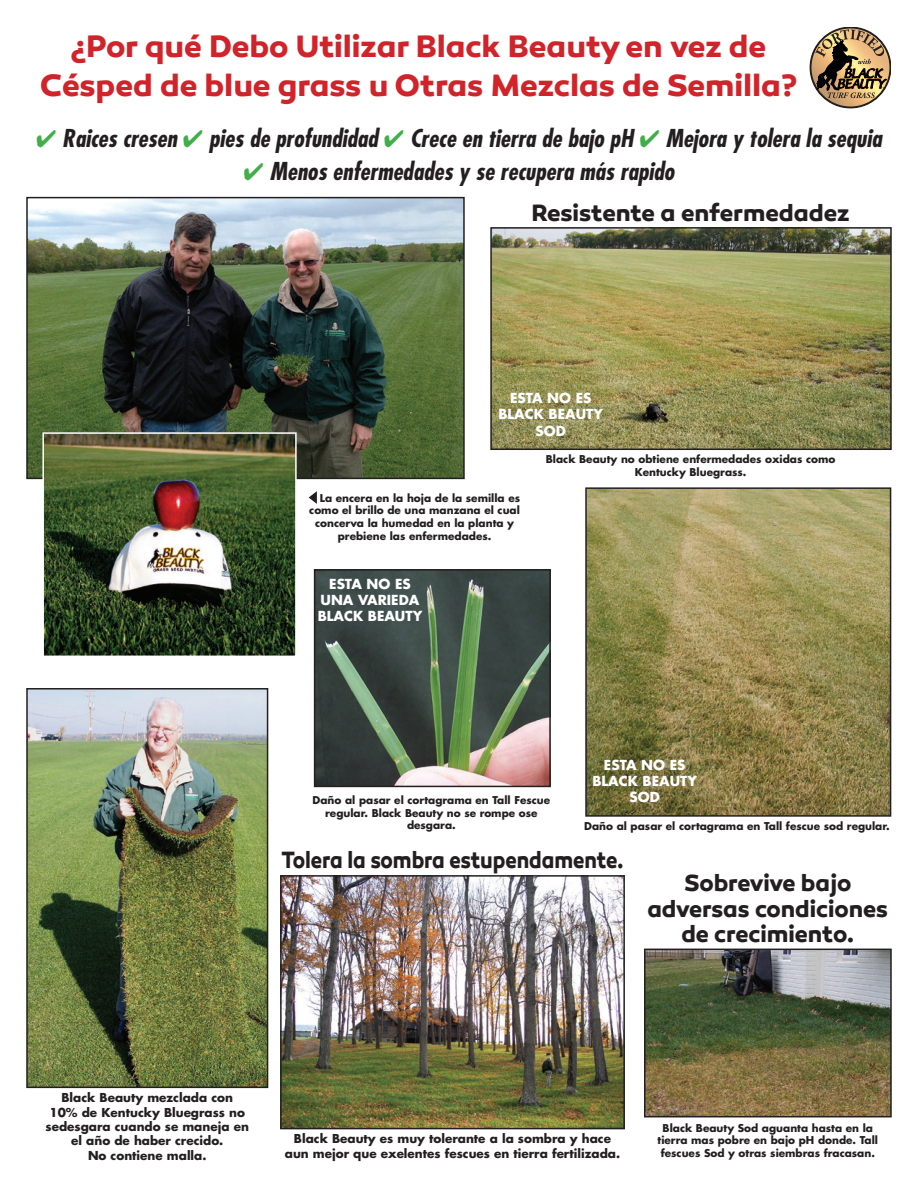
<style>
.page{position:relative;width:918px;height:1188px;background:#fff}
.page>*{position:absolute;margin:0;border:0;box-sizing:border-box;transform-origin:0 0}
.t1{font:700 31.5px/39px "Canaro W00";letter-spacing:-.005em;color:#d1232a;text-align:center}
.t2{font:italic 700 condensed 24px "Futura";color:#231f20}
.t3{font:700 24px/25.5px "Canaro W00";letter-spacing:-.005em;color:#231f20;text-align:center}
.t4{font:700 24px "Canaro W00";letter-spacing:-.005em;color:#231f20;scale:.84 1}
.t5{font:700 13.5px/16.2px "Futura";color:#fff;text-align:center}
.t6{font:700 12px/14.4px "Futura";color:#231f20;text-align:center}
.t7{font:700 10.5px/12.6px "Futura";color:#231f20;text-align:center}
.s1{color:#40ae49}
</style>
<div class="page">
<img style="left:493px;top:230px;width:396px;height:217px">
<div style="left:490px;top:227px;width:402px;height:223px;border:2px solid #231f20"></div>
<svg style="left:810px;top:27px;width:81px;height:81px"></svg>
<img style="left:588px;top:490px;width:300px;height:324px">
<div style="left:585px;top:487px;width:306px;height:330px;border:2px solid #231f20"></div>
<img style="left:317px;top:572px;width:231px;height:212px">
<div style="left:314px;top:569px;width:237px;height:218px;border:2px solid #231f20"></div>
<img style="left:29px;top:691px;width:236px;height:394px">
<div style="left:26px;top:688px;width:242px;height:400px;border:2px solid #231f20"></div>
<img style="left:283px;top:878px;width:339px;height:248px">
<div style="left:280px;top:875px;width:345px;height:254px;border:2px solid #231f20"></div>
<img style="left:647px;top:952px;width:242px;height:162px">
<div style="left:644px;top:949px;width:248px;height:168px;border:2px solid #231f20"></div>
<img style="left:29px;top:200px;width:433px;height:276px">
<div style="left:26px;top:197px;width:439px;height:282px;border:2px solid #231f20"></div>
<img style="left:45px;top:435px;width:249px;height:219px">
<div style="left:42px;top:432px;width:255px;height:225px;border:2px solid #fff"></div>
<svg style="left:309px;top:491px;width:8px;height:13px"></svg>
<p class="t1" style="left:40px;top:27px;width:759px">¿Por qué Debo Utilizar Black Beauty en vez de<br>Césped de blue grass u Otras Mezclas de Semilla?</p>
<p class="t2" style="left:36px;top:123px;width:847px"><span class="s1">✔</span> Raices cresen <span class="s1">✔</span> pies de profundidad <span class="s1">✔</span> Crece en tierra de bajo pH <span class="s1">✔</span> Mejora y tolera la sequia</p>
<p class="t2" style="left:244px;top:156px;width:432px"><span class="s1">✔</span> Menos enfermedades y se recupera más rapido</p>
<p class="t3" style="left:532px;top:200px;width:320px">Resistente a enfermedadez</p>
<p class="t5" style="left:510px;top:390px;width:83px">ESTA NO ES</p>
<p class="t5" style="left:499px;top:406px;width:106px">BLACK BEAUTY</p>
<p class="t5" style="left:536px;top:422px;width:32px">SOD</p>
<p class="t7" style="left:546px;top:453px;width:291px">Black Beauty no obtiene enfermedades oxidas como</p>
<p class="t7" style="left:635px;top:465px;width:113px">Kentucky Bluegrass.</p>
<p class="t7" style="left:320px;top:491px;width:202px">La encera en la hoja de la semilla es</p>
<p class="t7" style="left:309px;top:504px;width:212px">como el brillo de una manzana el cual</p>
<p class="t7" style="left:315px;top:516px;width:201px">concerva la humedad en la planta y</p>
<p class="t7" style="left:338px;top:529px;width:155px">prebiene las enfermedades.</p>
<p class="t5" style="left:321px;top:575px;width:100px">ESTA NO ES<br>UNA VARIEDA</p>
<p class="t5" style="left:318px;top:608px;width:106px">BLACK BEAUTY</p>
<p class="t5" style="left:604px;top:757px;width:83px">ESTA NO ES</p>
<p class="t5" style="left:592px;top:773px;width:106px">BLACK BEAUTY</p>
<p class="t5" style="left:630px;top:789px;width:32px">SOD</p>
<p class="t7" style="left:584px;top:820px;width:307px">Daño al pasar el cortagrama en Tall fescue sod regular.</p>
<p class="t4" style="left:281px;top:845px;width:409px">Tolera la sombra estupendamente.</p>
<p class="t3" style="left:647px;top:870px;width:242px">Sobrevive bajo adversas condiciones de crecimiento.</p>
<p class="t7" style="left:313px;top:794px;width:239px">Daño al pasar el cortagrama en Tall Fescue regular. Black Beauty no se rompe ose desgara.</p>
<p class="t6" style="left:46px;top:1090px;width:205px">Black Beauty mezclada con<br>10% de Kentucky Bluegrass no sedesgara cuando se maneja en el año de haber crecido.</p>
<p class="t6" style="left:88px;top:1148px;width:120px">No contiene malla.</p>
<p class="t6" style="left:285px;top:1131px;width:337px">Black Beauty es muy tolerante a la sombra y hace aun mejor que exelentes fescues en tierra fertilizada.</p>
<p class="t7" style="left:663px;top:1121px;width:212px">Black Beauty Sod aguanta hasta en la</p>
<p class="t7" style="left:658px;top:1134px;width:222px">tierra mas pobre en bajo pH donde. Tall</p>
<p class="t7" style="left:661px;top:1146px;width:216px">fescues Sod y otras siembras fracasan.</p>
</div>
